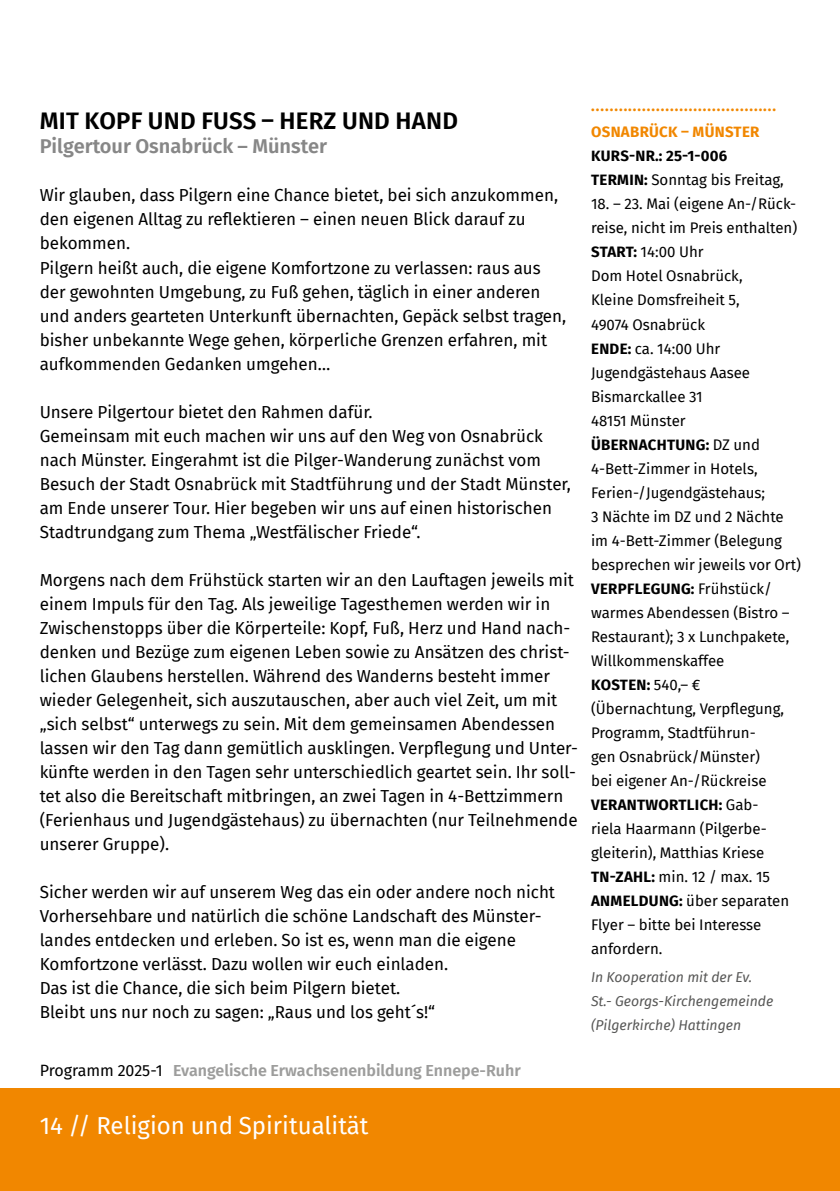
<style>
.page{position:relative;width:840px;height:1191px;background:#fff}
.page>*{position:absolute;margin:0;border:0;box-sizing:border-box;transform-origin:0 0}
.t1{font:24px "Fira Sans";color:#fff}
.t2{font:600 24px "Fira Sans";letter-spacing:.01em;color:#000}
.t3{font:600 20px "Fira Sans";color:#878787}
.t4{font:17px/24px "Fira Sans";color:#000}
.t5{font:600 16px "Fira Sans";color:#9d9d9c}
.t6{font:15px/24px "Fira Sans";color:#000}
.t7{font:700 15px/26px "Fira Sans";letter-spacing:.02em;color:#f18700}
.t8{font:700 15px/24px "Fira Sans";letter-spacing:.01em;color:#000}
.t9{font:italic 14px/24px "Fira Sans";color:#575756}
.s1{font-weight:400;color:#000}
.s2{font-weight:400}
.s3{font-weight:700}
</style>
<div class="page">
<hr style="left:839px;top:1089px;width:1px;height:102px;background:#f18700">
<div style="left:0;top:1089px;width:839px;height:102px;background:#f18700"></div>
<h1 class="t2" style="left:40px;top:101px;width:419px">MIT KOPF UND FUSS – HERZ UND HAND</h1>
<p class="t3" style="left:40px;top:130px;width:289px">Pilgertour Osnabrück – Münster</p>
<p class="t4" style="left:40px;top:183px;width:527px">Wir glauben, dass Pilgern eine Chance bietet, bei sich anzukommen, den eigenen Alltag zu reflektieren – einen neuen Blick darauf zu bekommen.<br>Pilgern heißt auch, die eigene Komfortzone zu verlassen: raus aus der gewohnten Umgebung, zu Fuß gehen, täglich in einer anderen und anders gearteten Unterkunft übernachten, Gepäck selbst tragen, bisher unbekannte Wege gehen, körperliche Grenzen erfahren, mit aufkommenden Gedanken umgehen…</p>
<p class="t4" style="left:40px;top:399px;width:532px">Unsere Pilgertour bietet den Rahmen dafür.<br>Gemeinsam mit euch machen wir uns auf den Weg von Osnabrück nach Münster. Eingerahmt ist die Pilger-Wanderung zunächst vom Besuch der Stadt Osnabrück mit Stadtführung und der Stadt Münster, am Ende unserer Tour. Hier begeben wir uns auf einen historischen Stadtrundgang zum Thema „Westfälischer Friede“.</p>
<p class="t4" style="left:40px;top:567px;width:539px">Morgens nach dem Frühstück starten wir an den Lauftagen jeweils mit einem Impuls für den Tag. Als jeweilige Tagesthemen werden wir in Zwischenstopps über die Körperteile: Kopf, Fuß, Herz und Hand nach&shy;denken und Bezüge zum eigenen Leben sowie zu Ansätzen des christ&shy;lichen Glaubens herstellen. Während des Wanderns besteht immer wieder Gelegenheit, sich auszutauschen, aber auch viel Zeit, um mit „sich selbst“ unterwegs zu sein. Mit dem gemeinsamen Abendessen lassen wir den Tag dann gemütlich ausklingen. Verpflegung und Unter&shy;künfte werden in den Tagen sehr unterschiedlich geartet sein. Ihr soll&shy;tet also die Bereitschaft mitbringen, an zwei Tagen in 4-Bettzimmern (Ferienhaus und Jugendgästehaus) zu übernachten (nur Teilnehmende unserer Gruppe).</p>
<p class="t4" style="left:40px;top:879px;width:516px">Sicher werden wir auf unserem Weg das ein oder andere noch nicht Vorhersehbare und natürlich die schöne Landschaft des Münster&shy;landes entdecken und erleben. So ist es, wenn man die eigene Komfortzone verlässt. Dazu wollen wir euch einladen.<br>Das ist die Chance, die sich beim Pilgern bietet.<br>Bleibt uns nur noch zu sagen: „Raus und los geht´s!“</p>
<p class="t5" style="left:40px;top:1057px;width:482px"><span class="s1">Programm 2025-1</span> Evangelische Erwachsenenbildung Ennepe-Ruhr</p>
<p class="t7" style="left:590px;top:92px;width:186px">........................................<br>OSNABRÜCK – MÜNSTER</p>
<p class="t8" style="left:590px;top:143px;width:194px">KURS-NR.: 25-1-006<br>TERMIN: <span class="s2">Sonntag bis Freitag,</span></p>
<p class="t6" style="left:590px;top:192px;width:211px">18. – 23. Mai (eigene An-/Rück&shy;reise, nicht im Preis enthalten)<br><span class="s3">START:</span> 14:00 Uhr<br>Dom Hotel Osnabrück,<br>Kleine Domsfreiheit 5,<br>49074 Osnabrück<br><span class="s3">ENDE:</span> ca. 14:00 Uhr<br>Jugendgästehaus Aasee<br>Bismarckallee 31<br>48151 Münster<br><span class="s3">ÜBERNACHTUNG:</span> DZ und<br>4-Bett-Zimmer in Hotels,<br>Ferien-/Jugendgästehaus;<br>3 Nächte im DZ und 2 Nächte im 4-Bett-Zimmer (Belegung besprechen wir jeweils vor Ort)<br><span class="s3">VERPFLEGUNG:</span> Frühstück/ warmes Abendessen (Bistro –<br>Restaurant); 3 x Lunchpakete,<br>Willkommenskaffee<br><span class="s3">KOSTEN:</span> 540,– € (Übernachtung, Verpflegung,<br>Programm, Stadtführun-<br>gen Osnabrück/Münster)<br>bei eigener An-/Rückreise<br><span class="s3">VERANTWORTLICH:</span> Gab-<br>riela Haarmann (Pilgerbe&shy;gleiterin), Matthias Kriese<br><span class="s3">TN-ZAHL:</span> min. 12 / max. 15<br><span class="s3">ANMELDUNG:</span> über separaten<br>Flyer – bitte bei Interesse anfordern.</p>
<p class="t9" style="left:590px;top:964px;width:183px">In Kooperation mit der Ev.<br>St.- Georgs-Kirchengemeinde (Pilgerkirche) Hattingen</p>
<h1 class="t1" style="left:40px;top:1107px;width:330px">14 // Religion und Spiritualität</h1>
</div>
